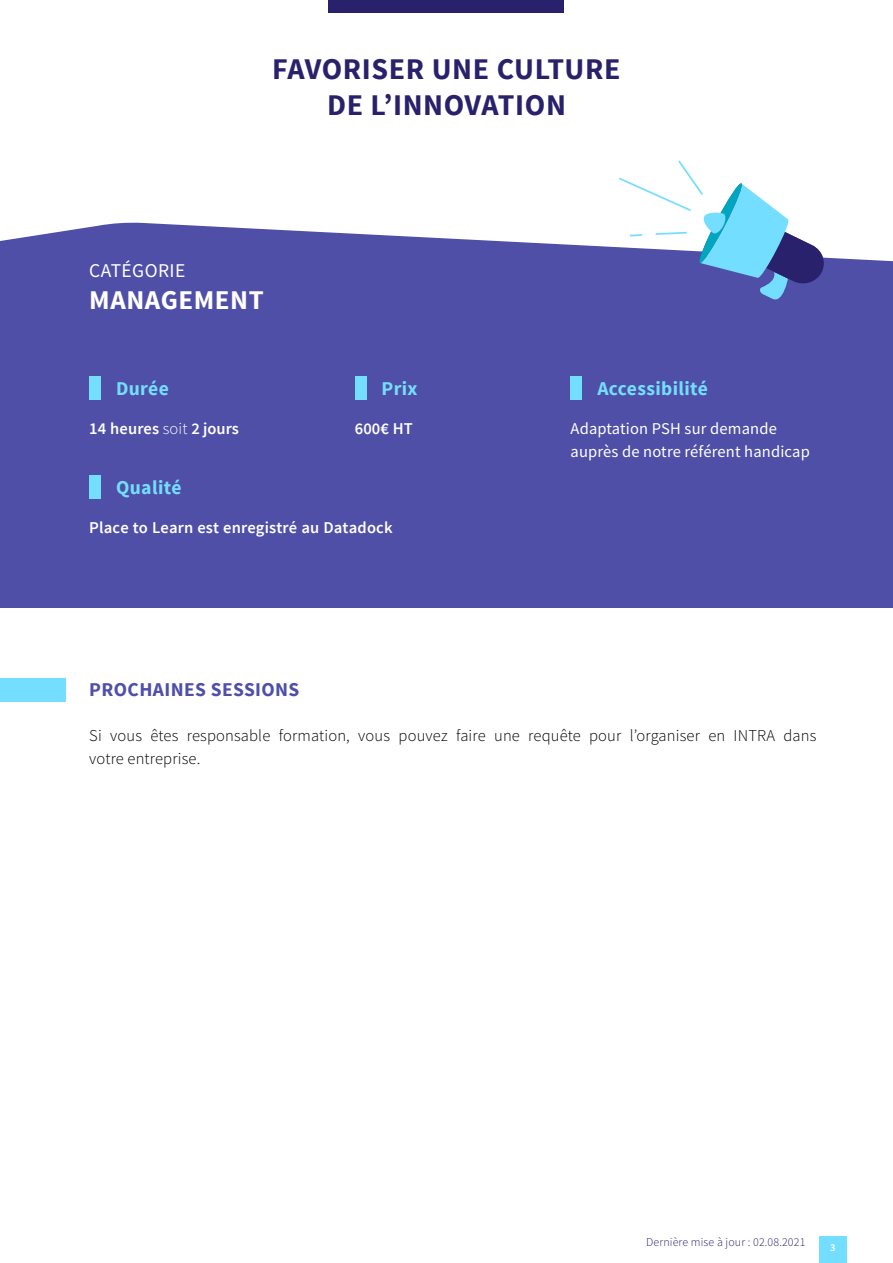
<style>
.page{position:relative;width:893px;height:1263px;background:#fff}
.page>*{position:absolute;margin:0;border:0;box-sizing:border-box;transform-origin:0 0}
.t1{font:700 30px/36px "Source Sans Pro";letter-spacing:.02em;color:#29216b;text-align:center}
.t2{font:700 27px "Source Sans Pro";letter-spacing:.02em;color:#fff}
.t3{font:700 19.5px "Source Sans Pro";letter-spacing:.02em;color:#73deff}
.t4{font:700 19.5px "Source Sans Pro";letter-spacing:.02em;color:#4f4fa8}
.t5{font:19.5px "Source Sans Pro";letter-spacing:.02em;color:#fff}
.t6{font:300 16.5px/22.5px "Source Sans Pro";letter-spacing:.01em;color:#000}
.t7{font:600 16.5px "Source Sans Pro";letter-spacing:.01em;color:#fff}
.t8{font:16.5px/22.5px "Source Sans Pro";letter-spacing:.01em;color:#fff}
.t9{font:300 12px "Source Sans Pro";letter-spacing:.01em;color:#29216b}
.t10{font:600 10.5px "Source Sans Pro";color:#fff}
.s1{font-weight:300}
</style>
<div class="page">
<div style="left:819px;top:1236px;width:27px;height:27px;background:#73deff"></div>
<div style="left:329px;top:0;width:235px;height:13px;background:#29216b"></div>
<div style="left:0;top:262px;width:893px;height:346px;background:#4f4fa8"></div>
<svg style="left:0;top:222px;width:893px;height:40px;fill:#4f4fa8"></svg>
<svg style="left:619px;top:161px;width:208px;height:139px"></svg>
<div style="left:0;top:678px;width:66px;height:23px;background:#73deff"></div>
<div style="left:89px;top:376px;width:12px;height:24px;background:#73deff"></div>
<div style="left:89px;top:475px;width:12px;height:23px;background:#73deff"></div>
<div style="left:355px;top:376px;width:11px;height:24px;background:#73deff"></div>
<div style="left:571px;top:376px;width:11px;height:24px;background:#73deff"></div>
<h1 class="t1" style="left:272px;top:52px;width:350px">FAVORISER UNE CULTURE<br>DE L’INNOVATION</h1>
<p class="t5" style="left:89px;top:258px;width:97px">CATÉGORIE</p>
<h2 class="t2" style="left:89px;top:283px;width:176px">MANAGEMENT</h2>
<p class="t3" style="left:116px;top:376px;width:54px">Durée</p>
<p class="t7" style="left:89px;top:418px;width:151px">14 heures <span class="s1">soit</span> 2 jours</p>
<p class="t3" style="left:116px;top:475px;width:67px">Qualité</p>
<p class="t3" style="left:381px;top:376px;width:38px">Prix</p>
<p class="t3" style="left:597px;top:376px;width:112px">Accessibilité</p>
<p class="t7" style="left:355px;top:418px;width:60px">600€ HT</p>
<p class="t8" style="left:571px;top:417px;width:241px">Adaptation PSH sur demande auprès de notre référent handicap</p>
<p class="t7" style="left:89px;top:517px;width:305px">Place to Learn est enregistré au Datadock</p>
<p class="t4" style="left:89px;top:677px;width:212px">PROCHAINES SESSIONS</p>
<p class="t6" style="left:89px;top:724px;width:729px">Si vous êtes responsable formation, vous pouvez faire une requête pour l’organiser en INTRA dans votre entreprise.</p>
<p class="t9" style="left:646px;top:1235px;width:161px">Dernière mise à jour : 02.08.2021</p>
<p class="t10" style="left:830px;top:1240px;width:7px">3</p>
</div>
